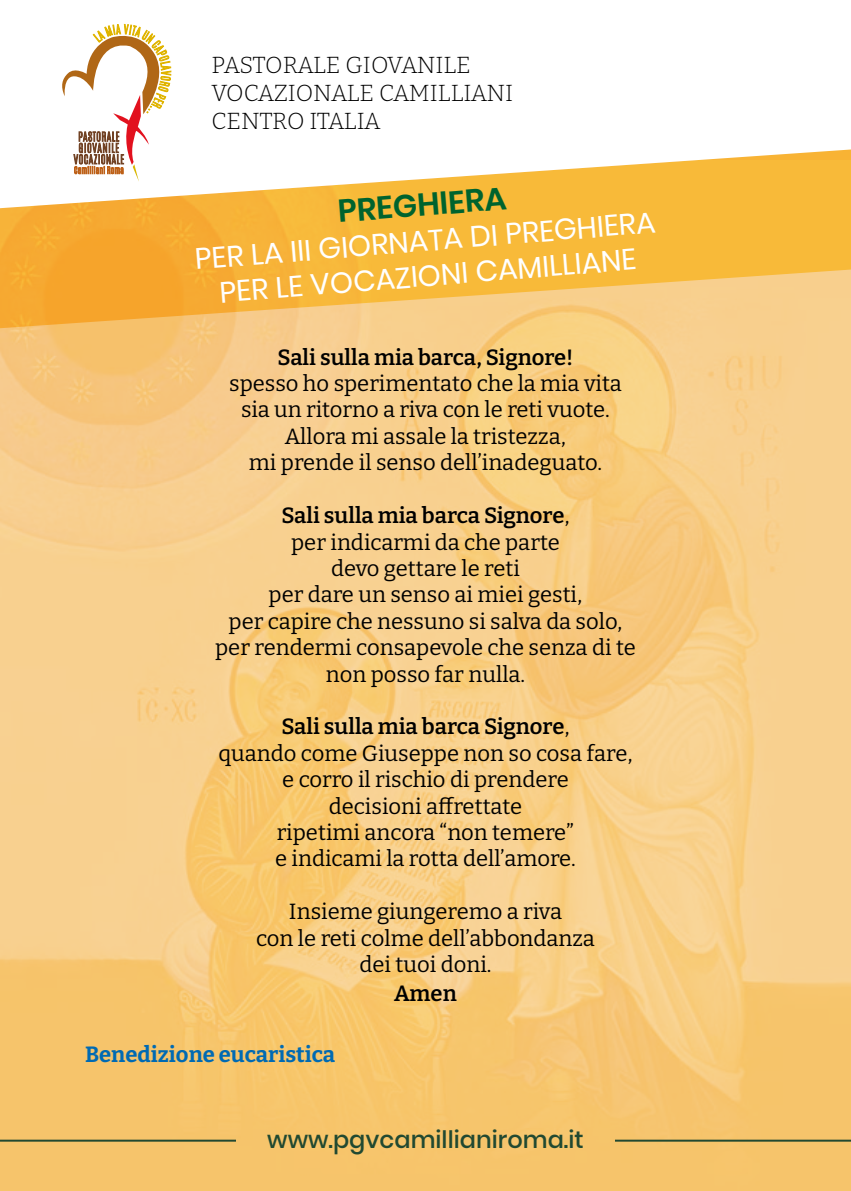
<style>
.page{position:relative;width:851px;height:1191px;background:#fff}
.page>*{position:absolute;margin:0;border:0;box-sizing:border-box;transform-origin:0 0}
.t1{font:600 31.6px "Poppins";color:#00632e}
.t2{font:29.4px/35.4px "Poppins";color:#fff;text-align:center}
.t3{font:500 24px "Poppins";color:#214931}
.t4{font:300 23.2px/28px "Bitter";letter-spacing:-.02em;color:#000}
.t5{font:22px/26.4px "Bitter";color:#000;text-align:center}
.t6{font:600 22px "Bitter";color:#000}
.t7{font:700 22px "Bitter";color:#006ab3}
.s1{font-weight:600}
</style>
<div class="page">
<svg style="left:171px;top:66px;width:679px;height:94px"></svg>
<img style="left:0;top:160px;width:850px;height:1031px">
<svg style="left:60px;top:23px;width:111px;height:159px"></svg>
<hr style="left:0;top:1139px;width:236px;height:2px;background:#214931">
<hr style="left:615px;top:1139px;width:235px;height:2px;background:#214931">
<p class="t4" style="left:211px;top:50px;width:303px">PASTORALE GIOVANILE<br>VOCAZIONALE CAMILLIANI<br>CENTRO ITALIA</p>
<h1 class="t1" style="left:336px;top:194px;width:170px;rotate:-5deg">PREGHIERA</h1>
<h2 class="t2" style="left:193px;top:243px;width:463px;rotate:-5deg">PER LA III GIORNATA DI PREGHIERA<br>PER LE VOCAZIONI CAMILLIANE</h2>
<p class="t6" style="left:277px;top:343px;width:297px">Sali sulla mia barca, Signore!</p>
<p class="t5" style="left:229px;top:370px;width:394px">spesso ho sperimentato che la mia vita sia un ritorno a riva con le reti vuote.<br>Allora mi assale la tristezza,<br>mi prende il senso dell’inadeguato.</p>
<p class="t5" style="left:215px;top:502px;width:422px"><span class="s1">Sali sulla mia barca Signore</span>,<br>per indicarmi da che parte<br>devo gettare le reti<br>per dare un senso ai miei gesti,<br>per capire che nessuno si salva da solo, per rendermi consapevole che senza di te non posso far nulla.</p>
<p class="t5" style="left:218px;top:713px;width:415px"><span class="s1">Sali sulla mia barca Signore</span>,<br>quando come Giuseppe non so cosa fare, e corro il rischio di prendere<br>decisioni affrettate<br>ripetimi ancora “non temere”<br>e indicami la rotta dell’amore.</p>
<p class="t5" style="left:256px;top:898px;width:340px">Insieme giungeremo a riva<br>con le reti colme dell’abbondanza dei tuoi doni.</p>
<p class="t6" style="left:394px;top:979px;width:64px">Amen</p>
<p class="t7" style="left:85px;top:1040px;width:252px">Benedizione eucaristica</p>
<p class="t3" style="left:267px;top:1125px;width:318px">www.pgvcamillianiroma.it</p>
</div>
